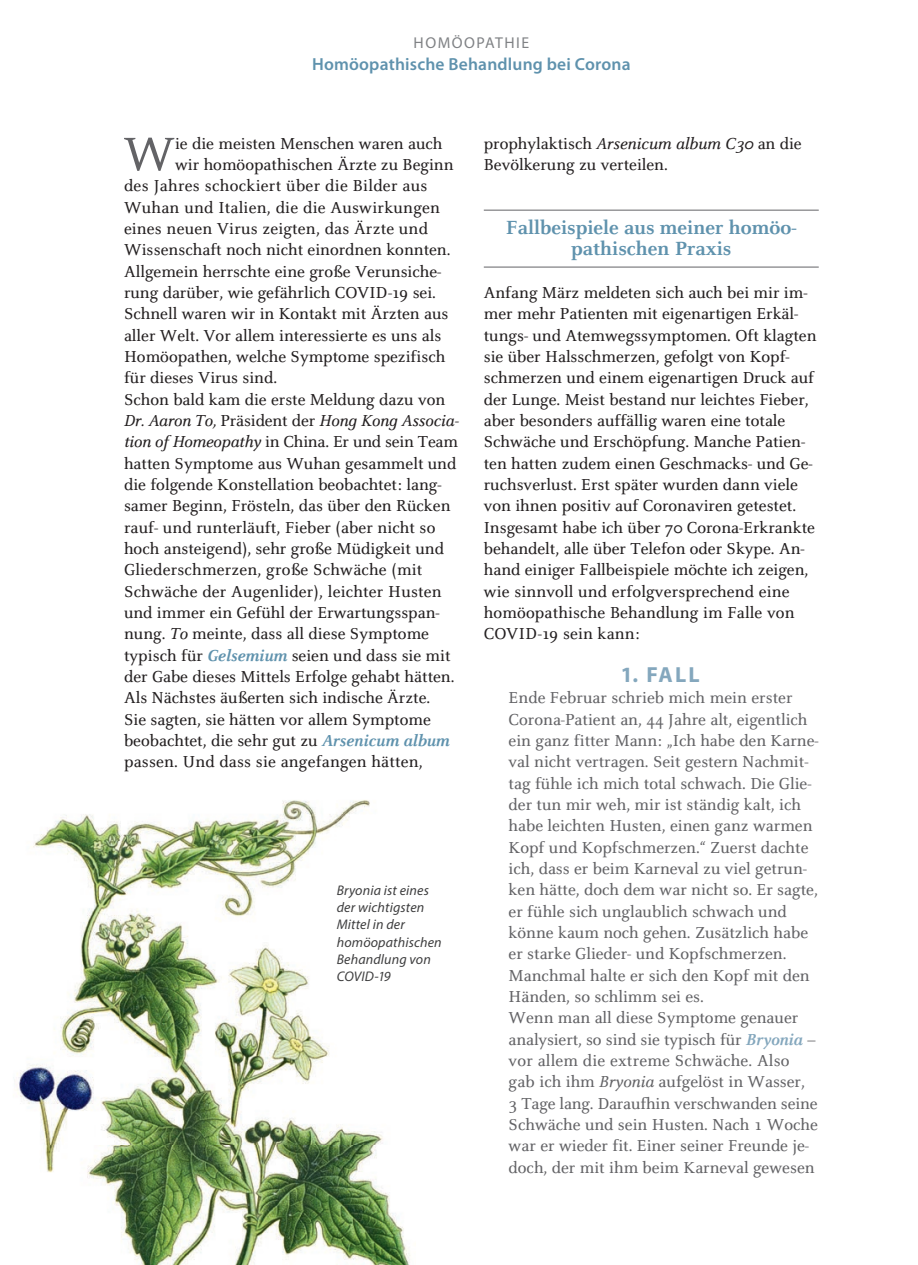
<style>
.page{position:relative;width:918px;height:1265px;background:#fff}
.page>*{position:absolute;margin:0;border:0;box-sizing:border-box;transform-origin:0 0}
.t1{font:51.62px "Celeste Regular N&H";color:#636366}
.t2{font:700 21.88px "Myriad Pro";color:#84a7bd}
.t3{font:21px/21.3px "Celeste Bold N&H";color:#5f92ad;text-align:center}
.t4{font:17.5px/21.3px "Celeste Regular N&H";color:#231f20}
.t5{font:17.5px/21.3px "Celeste Regular N&H";color:#636366}
.t6{font:17.5px "Celeste Italic N&H";letter-spacing:-.005em;color:#231f20}
.t7{font:17.5px "Celeste Regular N&H";letter-spacing:.02em;color:#231f20}
.t8{font:600 17.5px "Myriad Pro";letter-spacing:.01em;color:#5f92ad}
.t9{font:15.75px "Myriad Pro";letter-spacing:.095em;color:#808285}
.t10{font:italic 14px/17.3px "Myriad Pro";letter-spacing:.01em;color:#3e3e3f}
.s1{font-family:"Celeste Regular N&H"}
.s2{font-family:"Celeste Italic N&H"}
.s3{font-family:"Celeste Bold Italic N&H";color:#5f92ad}
.s4{font-family:"Celeste Bold Italic N&H";color:#84a7bd}
</style>
<div class="page">
<img style="left:14px;top:800px;width:396px;height:465px">
<hr style="left:484px;top:210px;width:335px;height:1px;background:#636366">
<hr style="left:484px;top:267px;width:335px;height:1px;background:#636366">
<p class="t9" style="left:413px;top:33px;width:117px">HOMÖOPATHIE</p>
<p class="t8" style="left:312px;top:55px;width:320px">Homöopathische Behandlung bei Corona</p>
<h1 class="t1" style="left:123px;top:127px;width:53px">W</h1>
<p class="t4" style="left:175px;top:133px;width:269px">ie die meisten Menschen waren auch</p>
<p class="t4" style="left:175px;top:155px;width:280px">wir homöopathischen Ärzte zu Beginn</p>
<p class="t7" style="left:124px;top:177px;width:305px">des Jahres schockiert über die Bilder aus</p>
<p class="t4" style="left:124px;top:197px;width:317px">Wuhan und Italien, die die Auswirkungen</p>
<p class="t4" style="left:124px;top:219px;width:305px">eines neuen Virus zeigten, das Ärzte und</p>
<p class="t4" style="left:124px;top:240px;width:328px">Wissenschaft noch nicht einordnen konnten.</p>
<p class="t4" style="left:124px;top:261px;width:319px">Allgemein herrschte eine große Verunsiche-</p>
<p class="t4" style="left:124px;top:283px;width:313px">rung darüber, wie gefährlich COVID-19 sei.</p>
<p class="t4" style="left:124px;top:304px;width:326px">Schnell waren wir in Kontakt mit Ärzten aus</p>
<p class="t4" style="left:124px;top:325px;width:319px">aller Welt. Vor allem interessierte es uns als</p>
<p class="t4" style="left:124px;top:347px;width:323px">Homöopathen, welche Symptome spezifisch</p>
<p class="t4" style="left:124px;top:368px;width:155px">für dieses Virus sind.</p>
<p class="t4" style="left:124px;top:389px;width:323px">Schon bald kam die erste Meldung dazu von</p>
<p class="t6" style="left:124px;top:411px;width:336px">Dr. Aaron To, <span class="s1">Präsident der</span> Hong Kong Associa-</p>
<p class="t4" style="left:124px;top:432px;width:335px"><span class="s2">tion of Homeopathy</span> in China. Er und sein Team hatten Symptome aus Wuhan gesammelt und die folgende Konstellation beobachtet: lang&shy;samer Beginn, Frösteln, das über den Rücken rauf- und runterläuft, Fieber (aber nicht so hoch ansteigend), sehr große Müdigkeit und Gliederschmerzen, große Schwäche (mit Schwäche der Augenlider), leichter Husten und immer ein Gefühl der Erwartungsspan&shy;nung. <span class="s2">To</span> meinte, dass all diese Symptome typisch für <span class="s3">Gelsemium</span> seien und dass sie mit der Gabe dieses Mittels Erfolge gehabt hätten.<br>Als Nächstes äußerten sich indische Ärzte.<br>Sie sagten, sie hätten vor allem Symptome beobachtet, die sehr gut zu <span class="s3">Arsenicum album </span>passen. Und dass sie angefangen hätten,</p>
<p class="t10" style="left:337px;top:881px;width:106px">Bryonia ist eines der wichtigsten<br>Mittel in der homöopathischen<br>Behandlung von<br>COVID-19</p>
<p class="t4" style="left:484px;top:133px;width:319px">prophylaktisch <span class="s2">Arsenicum album C30</span> an die<br>Bevölkerung zu verteilen.</p>
<p class="t3" style="left:506px;top:217px;width:292px">Fallbeispiele aus meiner homöo&shy;pathischen Praxis</p>
<p class="t4" style="left:484px;top:282px;width:334px">Anfang März meldeten sich auch bei mir im&shy;mer mehr Patienten mit eigenartigen Erkäl&shy;tungs- und Atemwegssymptomen. Oft klagten sie über Halsschmerzen, gefolgt von Kopf&shy;schmerzen und einem eigenartigen Druck auf der Lunge. Meist bestand nur leichtes Fieber, aber besonders auffällig waren eine totale Schwäche und Erschöpfung. Manche Patien&shy;ten hatten zudem einen Geschmacks- und Ge&shy;ruchsverlust. Erst später wurden dann viele von ihnen positiv auf Coronaviren getestet.<br>Insgesamt habe ich über 70 Corona-Erkrankte behandelt, alle über Telefon oder Skype. An&shy;hand einiger Fallbeispiele möchte ich zeigen, wie sinnvoll und erfolgversprechend eine homöopathische Behandlung im Falle von COVID-19 sein kann:</p>
<p class="t2" style="left:622px;top:660px;width:79px">1. FALL</p>
<p class="t5" style="left:508px;top:688px;width:311px">Ende Februar schrieb mich mein erster Corona-Patient an, 44 Jahre alt, eigentlich ein ganz fitter Mann: „Ich habe den Karne&shy;val nicht vertragen. Seit gestern Nachmit&shy;tag fühle ich mich total schwach. Die Glie&shy;der tun mir weh, mir ist ständig kalt, ich habe leichten Husten, einen ganz warmen Kopf und Kopfschmerzen.“ Zuerst dachte ich, dass er beim Karneval zu viel getrun&shy;ken hätte, doch dem war nicht so. Er sagte, er fühle sich unglaublich schwach und könne kaum noch gehen. Zusätzlich habe er starke Glieder- und Kopfschmerzen.<br>Manchmal halte er sich den Kopf mit den Händen, so schlimm sei es.<br>Wenn man all diese Symptome genauer analysiert, so sind sie typisch für <span class="s4">Bryonia</span> – vor allem die extreme Schwäche. Also gab ich ihm <span class="s2">Bryonia</span> aufgelöst in Wasser,<br>3 Tage lang. Daraufhin verschwanden seine Schwäche und sein Husten. Nach 1 Woche war er wieder fit. Einer seiner Freunde je&shy;doch, der mit ihm beim Karneval gewesen</p>
</div>
